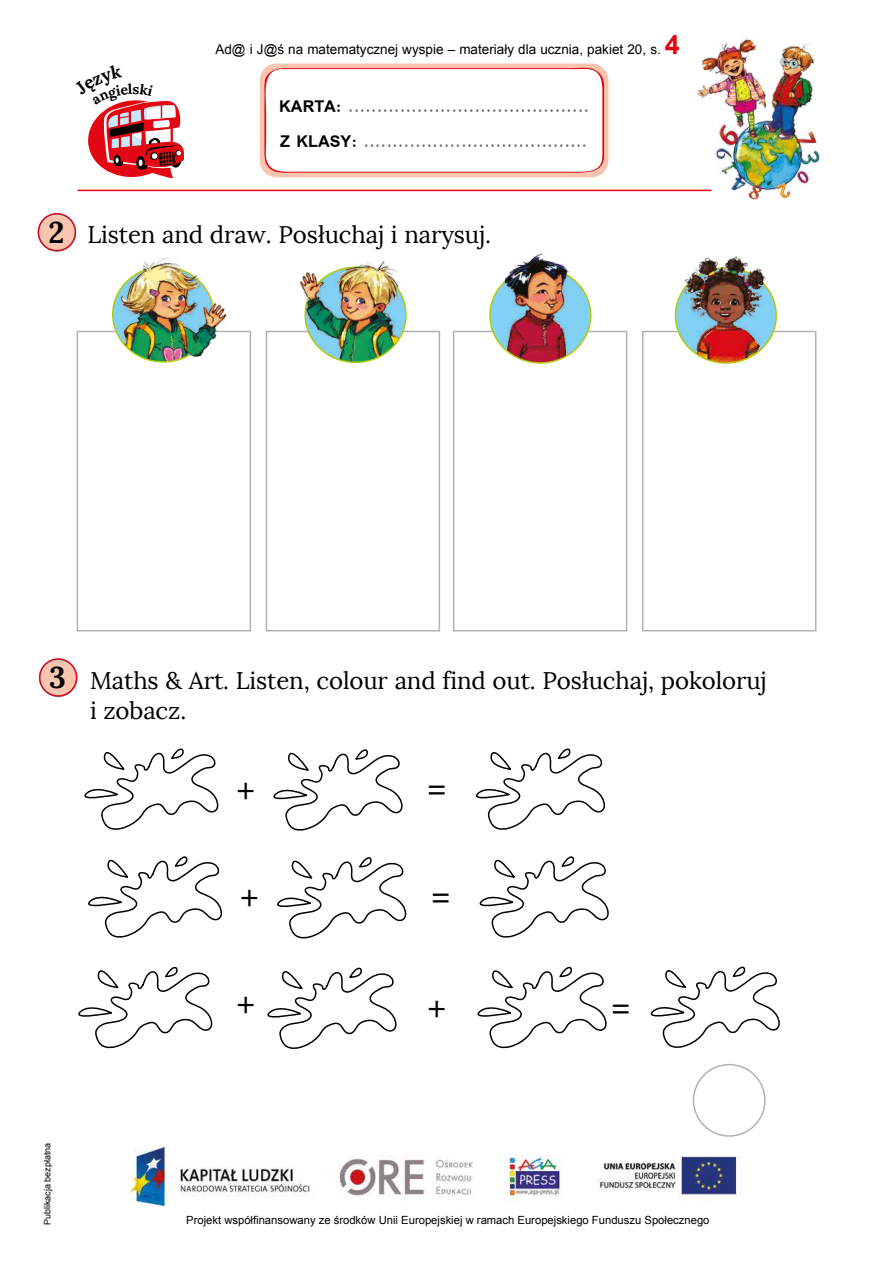
<style>
.page{position:relative;width:893px;height:1263px;background:#fff}
.page>*{position:absolute;margin:0;border:0;box-sizing:border-box;transform-origin:0 0}
.t1{font:35.1px "Lora";color:#000}
.t2{font:24px/30px "Lora";letter-spacing:-.005em;color:#000}
.t3{font:700 18px/35.2px "Simplified Arabic";color:#706f6f}
.t4{font:13.5px "Arial";color:#000}
.t5{font:11.25px "Arial";color:#000}
.t6{font:9px "Arial";color:#000}
.s1{font-weight:700;font-size:27px;color:#e30613}
.s2{color:#000}
.s3{font-weight:700;font-size:30px}
</style>
<div class="page">
<hr style="left:78px;top:190px;width:633px;height:1px;background:#e30613">
<div style="left:260px;top:63px;width:348px;height:114px;background:#f9c5af;border-radius:17px"></div>
<svg style="left:261px;top:67px;width:343px;height:107px;background:#fef6f5"></svg>
<img style="left:695px;top:39px;width:125px;height:161px">
<img style="left:123px;top:1146px;width:617px;height:60px">
<div style="left:77px;top:331px;width:174px;height:300px;border:2px solid #b3b2b2"></div>
<div style="left:266px;top:331px;width:174px;height:300px;border:2px solid #b3b2b2"></div>
<div style="left:453px;top:331px;width:174px;height:300px;border:2px solid #b3b2b2"></div>
<div style="left:642px;top:331px;width:174px;height:300px;border:2px solid #b3b2b2"></div>
<svg style="left:38px;top:213px;width:38px;height:39px"></svg>
<svg style="left:39px;top:658px;width:38px;height:39px"></svg>
<img style="left:310px;top:338px;width:91px;height:24px">
<img style="left:295px;top:261px;width:126px;height:77px">
<img style="left:498px;top:286px;width:93px;height:77px">
<img style="left:479px;top:253px;width:102px;height:90px">
<img style="left:113px;top:270px;width:70px;height:91px">
<img style="left:143px;top:257px;width:85px;height:102px">
<img style="left:689px;top:349px;width:74px;height:14px">
<img style="left:671px;top:256px;width:108px;height:93px">
<div style="left:693px;top:1064px;width:73px;height:73px;border:2px solid #b3b2b2;border-radius:50%"></div>
<svg style="left:84px;top:748px;width:135px;height:82px"></svg>
<svg style="left:273px;top:749px;width:130px;height:82px"></svg>
<svg style="left:475px;top:748px;width:131px;height:82px"></svg>
<svg style="left:88px;top:856px;width:135px;height:82px"></svg>
<svg style="left:277px;top:857px;width:130px;height:82px"></svg>
<svg style="left:479px;top:856px;width:130px;height:82px"></svg>
<svg style="left:78px;top:966px;width:135px;height:83px"></svg>
<svg style="left:267px;top:967px;width:130px;height:82px"></svg>
<svg style="left:477px;top:966px;width:130px;height:83px"></svg>
<svg style="left:650px;top:966px;width:130px;height:82px"></svg>
<svg style="left:88px;top:100px;width:96px;height:78px"></svg>
<p class="t4" style="left:215px;top:40px;width:466px">Ad@ i J@ś na matematycznej wyspie – materiały dla ucznia, pakiet 20, s. <span class="s1">4</span></p>
<p class="t3" style="left:279px;top:89px;width:311px"><span class="s2">KARTA:</span> ..........................................<br><span class="s2">Z KLASY:</span> .......................................</p>
<p class="t2" style="left:48px;top:220px;width:444px"><span class="s3">2</span> Listen and draw. Posłuchaj i narysuj.</p>
<p class="t2" style="left:90px;top:665px;width:678px;text-indent:-41px"><span class="s3">3</span> Maths &amp; Art. Listen, colour and find out. Posłuchaj, pokoloruj i zobacz.</p>
<h1 class="t1" style="left:237px;top:768px;width:20px">+</h1>
<h1 class="t1" style="left:427px;top:767px;width:22px">=</h1>
<h1 class="t1" style="left:240px;top:875px;width:20px">+</h1>
<h1 class="t1" style="left:430px;top:875px;width:22px">=</h1>
<p class="t6" style="left:41px;top:1225px;width:84px;rotate:-90deg">Publikacja bezpłatna</p>
<h1 class="t1" style="left:237px;top:982px;width:20px">+</h1>
<h1 class="t1" style="left:428px;top:986px;width:20px">+</h1>
<h1 class="t1" style="left:610px;top:985px;width:22px">=</h1>
<p class="t5" style="left:186px;top:1212px;width:525px">Projekt współfinansowany ze środków Unii Europejskiej w ramach Europejskiego Funduszu Społecznego</p>
</div>
